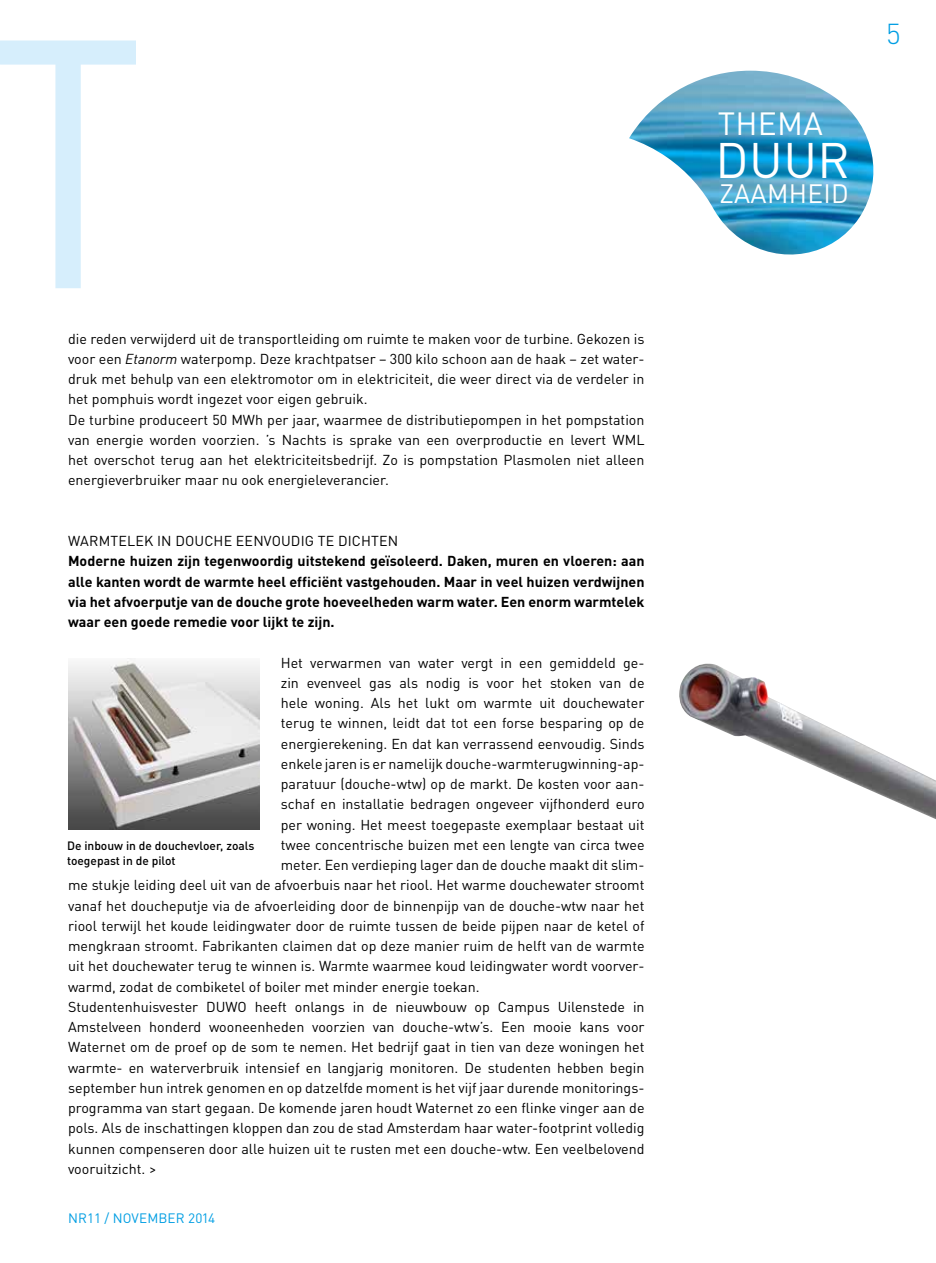
<style>
.page{position:relative;width:936px;height:1263px;background:#fff}
.page>*{position:absolute;margin:0;border:0;box-sizing:border-box;transform-origin:0 0}
.t1{font:344.85px "Century Gothic";color:#d6eefc}
.t2{font:49.2px "DIN Pro";color:#fff}
.t3{font:31.8px "DIN Pro";letter-spacing:.01em;color:#fff}
.t4{font:300 28.5px "DIN Pro";color:#009ee3}
.t5{font:26.25px "DIN Pro";letter-spacing:.01em;color:#fff}
.t6{font:14.25px/20.2px "DIN Pro";color:#000}
.t7{font:700 14.25px/20.2px "DIN Pro";color:#000;text-align:justify}
.t8{font:13.5px "DIN Pro";letter-spacing:.01em;color:#009ee3}
.t9{font:500 12px/15px "DIN Pro";color:#000}
.s1{font-style:italic}
</style>
<div class="page">
<img style="left:68px;top:658px;width:191px;height:172px">
<img style="left:679px;top:664px;width:255px;height:155px">
<img style="left:629px;top:71px;width:245px;height:184px">
<h1 class="t1" style="left:-6px;top:-59px;width:148px">T</h1>
<p class="t6" style="left:68px;top:327px;width:578px">die reden verwijderd uit de transportleiding om ruimte te maken voor de turbine. Gekozen is voor een <span class="s1">Etanorm</span> waterpomp. Deze krachtpatser – 300 kilo schoon aan de haak – zet water&shy;druk met behulp van een elektromotor om in elektriciteit, die weer direct via de verdeler in het pomphuis wordt ingezet voor eigen gebruik.<br>De turbine produceert 50 MWh per jaar, waarmee de distributiepompen in het pompstation van energie worden voorzien. ’s Nachts is sprake van een overproductie en levert WML het overschot terug aan het elektriciteitsbedrijf. Zo is pompstation Plasmolen niet alleen energieverbruiker maar nu ook energieleverancier.</p>
<p class="t6" style="left:68px;top:529px;width:332px">WARMTELEK IN DOUCHE EENVOUDIG TE DICHTEN</p>
<p class="t7" style="left:68px;top:549px;width:578px">Moderne huizen zijn tegenwoordig uitstekend geïsoleerd. Daken, muren en vloeren: aan alle kanten wordt de warmte heel efficiënt vastgehouden. Maar in veel huizen verdwijnen via het afvoerputje van de douche grote hoeveelheden warm water. Een enorm warmtelek waar een goede remedie voor lijkt te zijn.</p>
<p class="t6" style="left:281px;top:651px;width:365px">Het verwarmen van water vergt in een gemiddeld ge-</p>
<p class="t6" style="left:281px;top:671px;width:365px">zin evenveel gas als nodig is voor het stoken van de</p>
<p class="t6" style="left:281px;top:691px;width:365px">hele woning. Als het lukt om warmte uit douchewater</p>
<p class="t6" style="left:281px;top:712px;width:365px">terug te winnen, leidt dat tot een forse besparing op de</p>
<p class="t6" style="left:281px;top:732px;width:365px">energierekening. En dat kan verrassend eenvoudig. Sinds</p>
<p class="t6" style="left:281px;top:752px;width:365px">enkele jaren is er namelijk douche-warmterugwinning-ap-</p>
<p class="t6" style="left:281px;top:772px;width:365px">paratuur (douche-wtw) op de markt. De kosten voor aan-</p>
<p class="t6" style="left:281px;top:793px;width:365px">schaf en installatie bedragen ongeveer vijfhonderd euro</p>
<p class="t6" style="left:281px;top:813px;width:365px">per woning. Het meest toegepaste exemplaar bestaat uit</p>
<p class="t6" style="left:281px;top:833px;width:365px">twee concentrische buizen met een lengte van circa twee</p>
<p class="t6" style="left:281px;top:853px;width:365px">meter. Een verdieping lager dan de douche maakt dit slim-</p>
<p class="t6" style="left:68px;top:874px;width:578px">me stukje leiding deel uit van de afvoerbuis naar het riool. Het warme douchewater stroomt</p>
<p class="t6" style="left:68px;top:894px;width:578px">vanaf het doucheputje via de afvoerleiding door de binnenpijp van de douche-wtw naar het</p>
<p class="t6" style="left:68px;top:914px;width:578px">riool terwijl het koude leidingwater door de ruimte tussen de beide pijpen naar de ketel of</p>
<p class="t6" style="left:68px;top:934px;width:578px">mengkraan stroomt. Fabrikanten claimen dat op deze manier ruim de helft van de warmte</p>
<p class="t6" style="left:68px;top:955px;width:578px">uit het douchewater terug te winnen is. Warmte waarmee koud leidingwater wordt voorver-</p>
<p class="t6" style="left:68px;top:975px;width:413px">warmd, zodat de combiketel of boiler met minder energie toekan.</p>
<p class="t6" style="left:68px;top:995px;width:578px">Studentenhuisvester DUWO heeft onlangs in de nieuwbouw op Campus Uilenstede in</p>
<p class="t6" style="left:68px;top:1015px;width:578px">Amstelveen honderd wooneenheden voorzien van douche-wtw’s. Een mooie kans voor</p>
<p class="t6" style="left:68px;top:1036px;width:578px">Waternet om de proef op de som te nemen. Het bedrijf gaat in tien van deze woningen het</p>
<p class="t6" style="left:68px;top:1056px;width:578px">warmte- en waterverbruik intensief en langjarig monitoren. De studenten hebben begin</p>
<p class="t6" style="left:68px;top:1076px;width:578px">september hun intrek genomen en op datzelfde moment is het vijf jaar durende monitorings-</p>
<p class="t6" style="left:68px;top:1096px;width:578px">programma van start gegaan. De komende jaren houdt Waternet zo een flinke vinger aan de</p>
<p class="t6" style="left:68px;top:1117px;width:578px">pols. Als de inschattingen kloppen dan zou de stad Amsterdam haar water-footprint volledig</p>
<p class="t6" style="left:68px;top:1137px;width:578px">kunnen compenseren door alle huizen uit te rusten met een douche-wtw. Een veelbelovend</p>
<p class="t6" style="left:68px;top:1157px;width:90px">vooruitzicht. &gt;</p>
<p class="t9" style="left:67px;top:837px;width:189px">De inbouw in de douchevloer, zoals toegepast in de pilot</p>
<p class="t8" style="left:68px;top:1208px;width:149px">NR11 / NOVEMBER 2014</p>
<h3 class="t3" style="left:717px;top:98px;width:107px">THEMA</h3>
<h2 class="t2" style="left:715px;top:121px;width:136px">DUUR</h2>
<h3 class="t5" style="left:719px;top:173px;width:131px">ZAAMHEID</h3>
<h3 class="t4" style="left:885px;top:12px;width:16px">5</h3>
</div>
